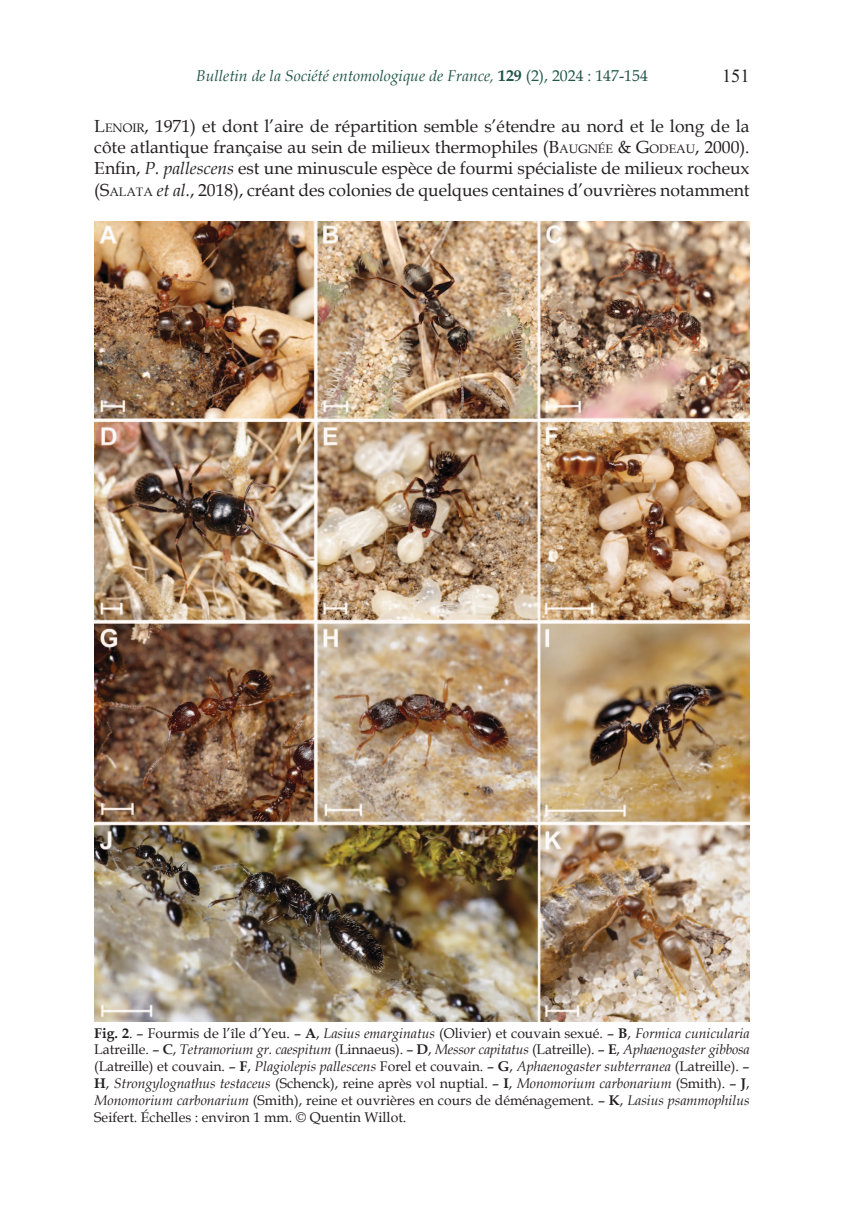
<style>
.page{position:relative;width:844px;height:1216px;background:#fff}
.page>*{position:absolute;margin:0;border:0;box-sizing:border-box;transform-origin:0 0}
.t1{font:18.38px "Times New Roman";color:#231f20}
.t2{font:17.5px/21.3px "Book Antiqua";color:#231f20;text-align:justify}
.t3{font:italic 15.75px "Book Antiqua";color:#225647}
.t4{font:14px/16.8px "Book Antiqua";color:#231f20;text-align:justify}
.s1{font-weight:700;font-style:normal}
.s2{font-style:normal}
.s3{font-style:inherit}
.s4{font-size:12.25px}
.s5{font-style:italic}
.s6{font-weight:700}
</style>
<div class="page">
<img style="left:94px;top:221px;width:655px;height:800px">
<p class="t3" style="left:196px;top:65px;width:453px">Bulletin de la Société entomologique de France, <span class="s1">129</span> <span class="s2">(2), 2024 : 147-154</span></p>
<h1 class="t1" style="left:721px;top:63px;width:29px">151</h1>
<p class="t2" style="left:94px;top:115px;width:656px"><span class="s3">L</span><span class="s4">ENOIR</span>, 1971) et dont l’aire de répartition semble s’étendre au nord et le long de la côte atlantique française au sein de milieux thermophiles (<span class="s3">B</span><span class="s4">AUGNÉE</span> &amp; <span class="s3">G</span><span class="s4">ODEAU</span>, 2000).<br>Enfin, <span class="s5">P. pallescens</span> est une minuscule espèce de fourmi spécialiste de milieux rocheux (<span class="s3">S</span><span class="s4">ALATA</span> <span class="s5">et al.</span>, 2018), créant des colonies de quelques centaines d’ouvrières notamment</p>
<p class="t4" style="left:94px;top:1024px;width:656px"><span class="s6">Fig. 2</span>. – Fourmis de l’île d’Yeu. – <span class="s6">A</span>, <span class="s5">Lasius emarginatus</span> (Olivier) et couvain sexué. – <span class="s6">B</span>, <span class="s5">Formica cunicularia </span>Latreille. – <span class="s6">C</span>, <span class="s5">Tetramorium gr. caespitum</span> (Linnaeus). – <span class="s6">D</span>, <span class="s5">Messor capitatus</span> (Latreille). – <span class="s6">E</span>, <span class="s5">Aphaenogaster gibbosa </span>(Latreille) et couvain. – <span class="s6">F</span>, <span class="s5">Plagiolepis pallescens</span> Forel et couvain. – <span class="s6">G</span>, <span class="s5">Aphaenogaster subterranea</span> (Latreille). – <span class="s6">H</span>, <span class="s5">Strongylognathus testaceus</span> (Schenck), reine après vol nuptial. – <span class="s6">I</span>, <span class="s5">Monomorium carbonarium</span> (Smith). – <span class="s6">J</span>, <span class="s5">Monomorium carbonarium</span> (Smith), reine et ouvrières en cours de déménagement. – <span class="s6">K</span>, <span class="s5">Lasius psammophilus </span>Seifert. Échelles : environ 1 mm. © Quentin Willot.</p>
</div>
